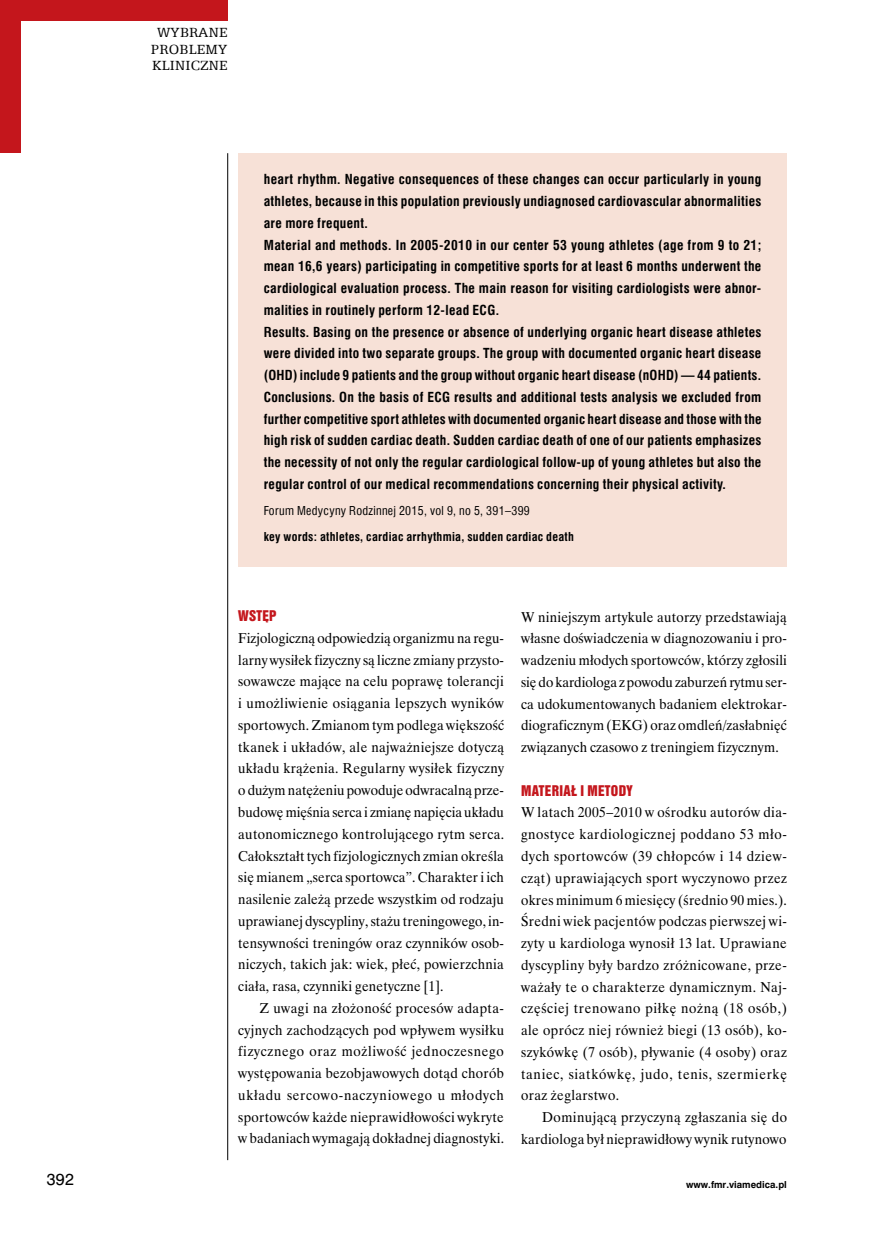
<style>
.page{position:relative;width:872px;height:1234px;background:#fff}
.page>*{position:absolute;margin:0;border:0;box-sizing:border-box;transform-origin:0 0}
.t1{font:15px/16.5px "Egyptian 505 EU";letter-spacing:.015em;color:#000;text-align:center}
.t2{font:15px "Swis 721 PL";color:#000}
.t3{font:14.25px/21.8px "Time Ibis EE";letter-spacing:.015em;color:#000;text-align:justify;scale:.95 1}
.t4{font:700 13.5px/21.8px "Swis 721 Cn EU";letter-spacing:.025em;color:#000}
.t5{font:13.5px "Swis 921 EU";letter-spacing:.025em;color:#c4161c}
.t6{font:700 12px "Swis 721 Cn EU";letter-spacing:.025em;color:#000}
.t7{font:12px "Swis 721 Cn EU";letter-spacing:.025em;color:#000}
.t8{font:700 9px "Swis 721 PL";color:#000}
</style>
<div class="page">
<hr style="left:227px;top:153px;width:1px;height:1006px;background:#000">
<div style="left:0;top:0;width:227px;height:21px;background:#c4161c"></div>
<div style="left:0;top:0;width:21px;height:153px;background:#c4161c"></div>
<div style="left:238px;top:153px;width:549px;height:413px;background:#f7e1d7"></div>
<p class="t1" style="left:151px;top:24px;width:78px">WYBRANE<br>PROBLEMY<br>KLINICZNE</p>
<p class="t4" style="left:264px;top:169px;width:499px">heart rhythm. Negative consequences of these changes can occur particularly in young athletes, because in this population previously undiagnosed cardiovascular abnormalities are more frequent.<br>Material and methods. In 2005-2010 in our center 53 young athletes (age from 9 to 21; mean 16,6 years) participating in competitive sports for at least 6 months underwent the cardiological evaluation process. The main reason for visiting cardiologists were abnor&shy;malities in routinely perform 12-lead ECG.<br>Results. Basing on the presence or absence of underlying organic heart disease athletes were divided into two separate groups. The group with documented organic heart disease (OHD) include 9 patients and the group without organic heart disease (nOHD) — 44 patients.<br>Conclusions. On the basis of ECG results and additional tests analysis we excluded from further competitive sport athletes with documented organic heart disease and those with the high risk of sudden cardiac death. Sudden cardiac death of one of our patients emphasizes the necessity of not only the regular cardiological follow-up of young athletes but also the regular control of our medical recommendations concerning their physical activity.</p>
<p class="t7" style="left:264px;top:502px;width:268px">Forum Medycyny Rodzinnej 2015, vol 9, no 5, 391–399</p>
<p class="t6" style="left:264px;top:529px;width:312px">key words: athletes, cardiac arrhythmia, sudden cardiac death</p>
<p class="t5" style="left:238px;top:607px;width:40px">WSTĘP</p>
<p class="t3" style="left:238px;top:626px;width:281px">Fizjologiczną odpowiedzią organizmu na regu&shy;larny wysiłek fizyczny są liczne zmiany przysto&shy;sowawcze mające na celu poprawę tolerancji i umożliwienie osiągania lepszych wyników sportowych. Zmianom tym podlega większość tkanek i układów, ale najważniejsze dotyczą układu krążenia. Regularny wysiłek fizyczny o dużym natężeniu powoduje odwracalną prze&shy;budowę mięśnia serca i zmianę napięcia układu autonomicznego kontrolującego rytm serca.<br>Całokształt tych fizjologicznych zmian określa się mianem „serca sportowca”. Charakter i ich nasilenie zależą przede wszystkim od rodzaju uprawianej dyscypliny, stażu treningowego, in&shy;tensywności treningów oraz czynników osob&shy;niczych, takich jak: wiek, płeć, powierzchnia ciała, rasa, czynniki genetyczne [1].</p>
<p class="t3" style="left:238px;top:996px;width:281px;text-indent:21px">Z uwagi na złożoność procesów adapta&shy;cyjnych zachodzących pod wpływem wysiłku fizycznego oraz możliwość jednoczesnego występowania bezobjawowych dotąd chorób układu sercowo-naczyniowego u młodych sportowców każde nieprawidłowości wykryte w badaniach wymagają dokładnej diagnostyki.</p>
<p class="t3" style="left:521px;top:605px;width:281px">W niniejszym artykule autorzy przedstawiają własne doświadczenia w diagnozowaniu i pro&shy;wadzeniu młodych sportowców, którzy zgłosili się do kardiologa z powodu zaburzeń rytmu ser&shy;ca udokumentowanych badaniem elektrokar&shy;diograficznym (EKG) oraz omdleń/zasłabnięć związanych czasowo z treningiem fizycznym.</p>
<p class="t5" style="left:521px;top:781px;width:113px">MATERIAŁ I METODY</p>
<p class="t3" style="left:521px;top:801px;width:281px">W latach 2005–2010 w ośrodku autorów dia&shy;gnostyce kardiologicznej poddano 53 mło&shy;dych sportowców (39 chłopców i 14 dziew&shy;cząt) uprawiających sport wyczynowo przez okres minimum 6 miesięcy (średnio 90 mies.).<br>Średni wiek pacjentów podczas pierwszej wi&shy;zyty u kardiologa wynosił 13 lat. Uprawiane dyscypliny były bardzo zróżnicowane, prze&shy;ważały te o charakterze dynamicznym. Naj&shy;częściej trenowano piłkę nożną (18 osób,) ale oprócz niej również biegi (13 osób), ko&shy;szykówkę (7 osób), pływanie (4 osoby) oraz taniec, siatkówkę, judo, tenis, szermierkę oraz żeglarstwo.</p>
<p class="t3" style="left:521px;top:1105px;width:281px;text-align:right">Dominującą przyczyną zgłaszania się do kardiologa był nieprawidłowy wynik rutynowo</p>
<p class="t2" style="left:47px;top:1169px;width:29px">392</p>
<p class="t8" style="left:686px;top:1178px;width:102px">www.fmr.viamedica.pl</p>
</div>
